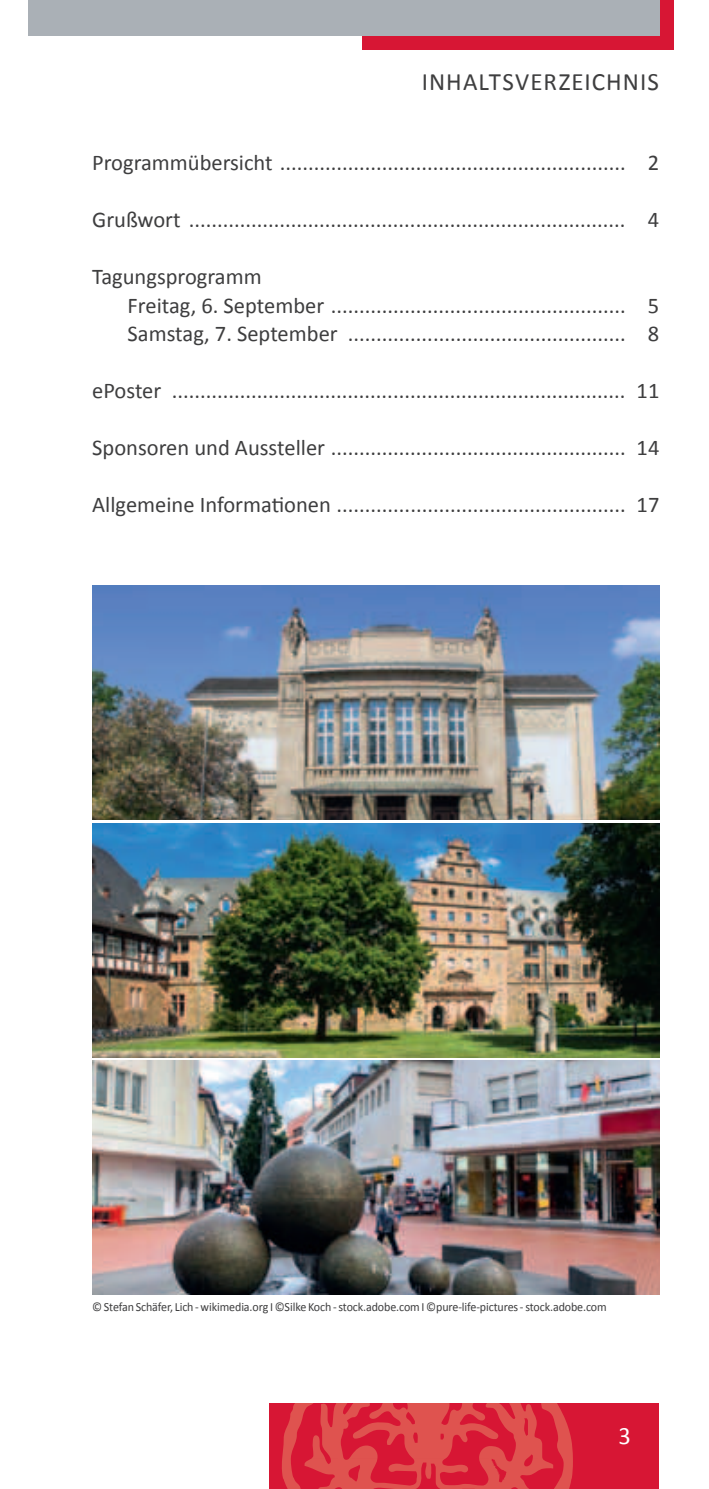
<style>
.page{position:relative;width:709px;height:1489px;background:#fff}
.page>*{position:absolute;margin:0;border:0;box-sizing:border-box;transform-origin:0 0}
.t1{font:25px "Calibri";letter-spacing:.045em;color:#3e3e3f}
.t2{font:25px "Calibri";color:#fff}
.t3{font:22.5px "Calibri";color:#3e3e3f}
.t4{font:12.5px "Calibri";letter-spacing:-.01em;color:#3e3e3f;scale:.96 1}
</style>
<div class="page">
<div style="left:269px;top:1403px;width:390px;height:85px;background:#d71634"></div>
<svg style="left:282px;top:1403px;width:291px;height:85px"></svg>
<div style="left:361px;top:0;width:312px;height:50px;background:#d71634"></div>
<div style="left:28px;top:0;width:631px;height:35px;background:#aab0b6"></div>
<img style="left:92px;top:585px;width:567px;height:234px">
<img style="left:92px;top:823px;width:567px;height:234px">
<img style="left:92px;top:1060px;width:567px;height:234px">
<p class="t1" style="left:422px;top:66px;width:238px">Inhaltsverzeichnis</p>
<p class="t3" style="left:92px;top:149px;width:568px">Programmübersicht ............................................................. 2</p>
<p class="t3" style="left:92px;top:206px;width:568px">Grußwort ............................................................................. 4</p>
<p class="t3" style="left:92px;top:263px;width:171px">Tagungsprogramm</p>
<p class="t3" style="left:128px;top:291px;width:533px">Freitag, 6. September .................................................... 5</p>
<p class="t3" style="left:92px;top:320px;width:568px">Samstag, 7. September ................................................. 8</p>
<p class="t3" style="left:92px;top:377px;width:568px">ePoster ................................................................................ 11</p>
<p class="t3" style="left:92px;top:434px;width:568px">Sponsoren und Aussteller .................................................... 14</p>
<p class="t3" style="left:92px;top:491px;width:568px">Allgemeine Informationen ................................................... 17</p>
<p class="t4" style="left:92px;top:1298px;width:537px">© Stefan Schäfer, Lich - wikimedia.org I ©Silke Koch - stock.adobe.com I ©pure-life-pictures - stock.adobe.com</p>
<p class="t2" style="left:618px;top:1419px;width:14px">3</p>
</div>
